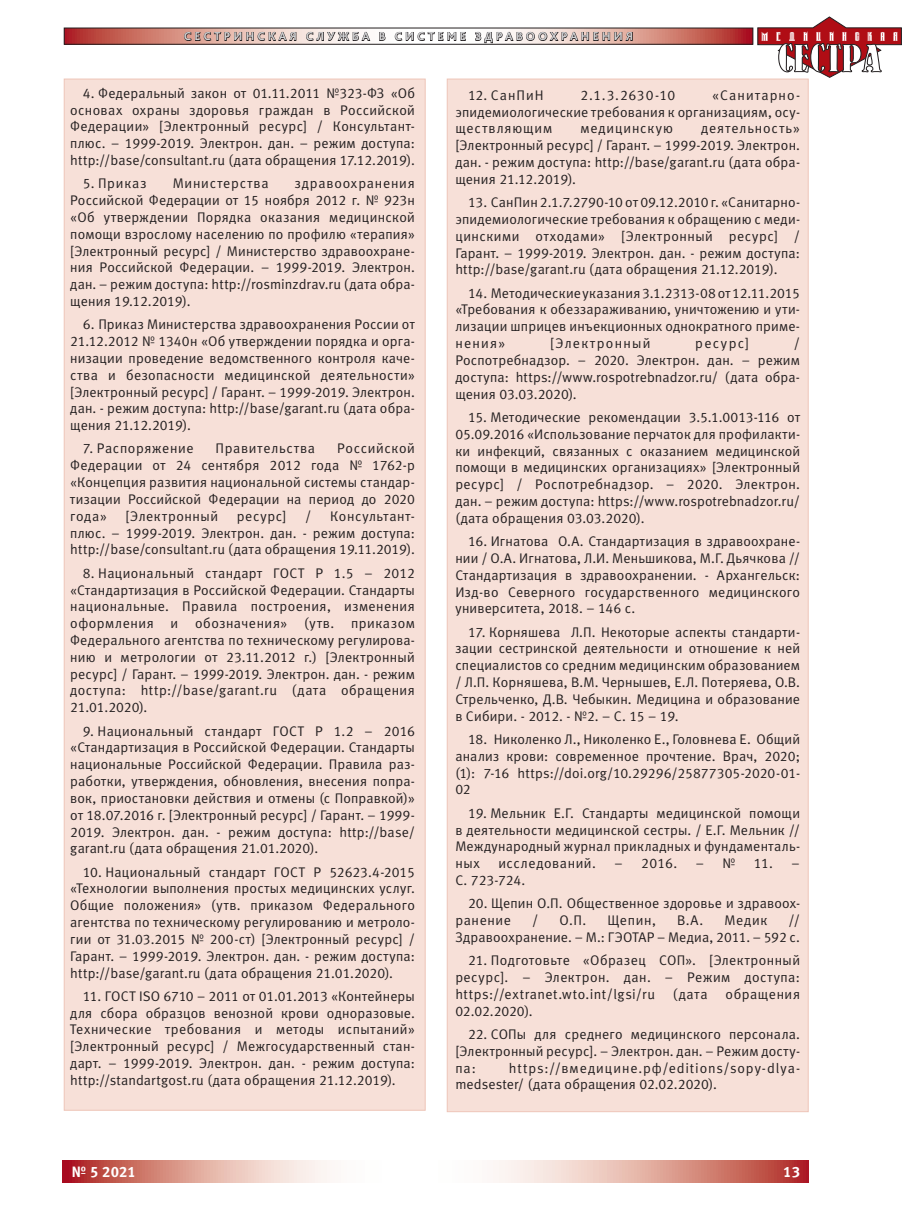
<style>
.page{position:relative;width:915px;height:1212px;background:#fff}
.page>*{position:absolute;margin:0;border:0;box-sizing:border-box;transform-origin:0 0}
.t1{font:700 15px "Meta C";color:#fff}
.t2{font:13.95px/16.8px "Meta C";letter-spacing:.015em;color:#231f20;text-align:justify}
.t3{font:13.95px/16.8px "Meta C";letter-spacing:.055em;color:#231f20}
.t4{font:13.95px "Meta C";letter-spacing:.04em;color:#231f20}
.t5{font:13.95px "Meta C";letter-spacing:.05em;color:#231f20}
.t6{font:13.95px "Meta C";letter-spacing:.045em;color:#231f20}
.t7{font:13.95px "Meta C";letter-spacing:.095em;color:#231f20}
.t8{font:13.95px "Meta C";letter-spacing:.06em;color:#231f20}
.t9{font:13.95px "Meta C";letter-spacing:.07em;color:#231f20}
.t10{font:700 12px "Bliss Pro";letter-spacing:.265em;color:#d1d2d4}
</style>
<div class="page">
<div style="left:64px;top:79px;width:361px;height:1031px;background:#f7e0d8;border:1px solid #eec5b8"></div>
<div style="left:446px;top:79px;width:362px;height:1033px;background:#f7e0d8;border:1px solid #eec5b8"></div>
<svg style="left:66px;top:30px;width:685px;height:13px"></svg>
<div style="left:64px;top:28px;width:689px;height:17px;border:1px solid #231f20"></div>
<svg style="left:757px;top:17px;width:144px;height:61px"></svg>
<svg style="left:63px;top:1161px;width:745px;height:21px"></svg>
<svg style="left:184px;top:32px;width:112px;height:9px"></svg>
<svg style="left:306px;top:31px;width:64px;height:10px"></svg>
<svg style="left:379px;top:32px;width:6px;height:9px"></svg>
<svg style="left:394px;top:31px;width:72px;height:10px"></svg>
<svg style="left:474px;top:32px;width:158px;height:11px"></svg>
<p class="t10" style="left:184px;top:29px;width:450px">СЕСТРИНСКАЯ СЛУЖБА В СИСТЕМЕ ЗДРАВООХРАНЕНИЯ</p>
<p class="t2" style="left:70px;top:84px;width:346px;text-indent:13px">4. Федеральный закон от 01.11.2011 №323-ФЗ «Об основах охраны здоровья граждан в Российской Федерации» [Электронный ресурс] / Консультант&shy;плюс. – 1999-2019. Электрон. дан. – режим доступа: http://base/consultant.ru (дата обращения 17.12.2019).</p>
<p class="t2" style="left:83px;top:175px;width:65px">5. Приказ</p>
<p class="t3" style="left:173px;top:175px;width:97px">Министерства</p>
<p class="t2" style="left:70px;top:175px;width:346px;text-indent:224px">здравоохранения Российской Федерации от 15 ноября 2012 г. № 923н «Об утверждении Порядка оказания медицинской помощи взрослому населению по профилю «терапия» [Электронный ресурс] / Министерство здравоохране&shy;ния Российской Федерации. – 1999-2019. Электрон. дан. – режим доступа: http://rosminzdrav.ru (дата обра&shy;щения 19.12.2019).</p>
<p class="t2" style="left:70px;top:316px;width:346px;text-indent:13px">6. Приказ Министерства здравоохранения России от 21.12.2012 № 1340н «Об утверждении порядка и орга&shy;низации проведение ведомственного контроля каче&shy;ства и безопасности медицинской деятельности» [Электронный ресурс] / Гарант. – 1999-2019. Электрон. дан. - режим доступа: http://base/garant.ru (дата обра&shy;щения 21.12.2019).</p>
<p class="t5" style="left:83px;top:441px;width:112px">7. Распоряжение</p>
<p class="t3" style="left:215px;top:440px;width:101px">Правительства</p>
<p class="t2" style="left:70px;top:440px;width:346px;text-indent:267px">Российской Федерации от 24 сентября 2012 года № 1762-р «Концепция развития национальной системы стандар&shy;тизации Российской Федерации на период до 2020 года»</p>
<p class="t6" style="left:126px;top:508px;width:94px">[Электронный</p>
<p class="t2" style="left:237px;top:507px;width:51px">ресурс]</p>
<p class="t2" style="left:305px;top:507px;width:8px">/</p>
<p class="t2" style="left:70px;top:507px;width:346px;text-indent:260px">Консультант&shy;плюс. – 1999-2019. Электрон. дан. - режим доступа: http://base/consultant.ru (дата обращения 19.11.2019).</p>
<p class="t2" style="left:70px;top:564px;width:346px;text-indent:13px">8. Национальный стандарт ГОСТ Р 1.5 – 2012 «Стандартизация в Российской Федерации. Стандарты национальные. Правила построения, изменения оформления и обозначения» (утв. приказом Федерального агентства по техническому регулирова&shy;нию и метрологии от 23.11.2012 г.) [Электронный ресурс] / Гарант. – 1999-2019. Электрон. дан. - режим доступа: http://base/garant.ru (дата обращения 21.01.2020).</p>
<p class="t2" style="left:70px;top:722px;width:346px;text-indent:13px">9. Национальный стандарт ГОСТ Р 1.2 – 2016 «Стандартизация в Российской Федерации. Стандарты национальные Российской Федерации. Правила раз&shy;работки, утверждения, обновления, внесения попра&shy;вок, приостановки действия и отмены (с Поправкой)» от 18.07.2016 г. [Электронный ресурс] / Гарант. – 1999- 2019. Электрон. дан. - режим доступа: http://base/ garant.ru (дата обращения 21.01.2020).</p>
<p class="t2" style="left:70px;top:863px;width:346px;text-indent:13px">10. Национальный стандарт ГОСТ Р 52623.4-2015 «Технологии выполнения простых медицинских услуг.<br>Общие положения» (утв. приказом Федерального агентства по техническому регулированию и метроло&shy;гии от 31.03.2015 № 200-ст) [Электронный ресурс] / Гарант. – 1999-2019. Электрон. дан. - режим доступа: http://base/garant.ru (дата обращения 21.01.2020).</p>
<p class="t2" style="left:70px;top:987px;width:346px;text-indent:13px">11. ГОСТ ISO 6710 – 2011 от 01.01.2013 «Контейнеры для сбора образцов венозной крови одноразовые.<br>Технические требования и методы испытаний» [Электронный ресурс] / Межгосударственный стан&shy;дарт. – 1999-2019. Электрон. дан. - режим доступа: http://standartgost.ru (дата обращения 21.12.2019).</p>
<p class="t2" style="left:455px;top:87px;width:346px;text-indent:257px">«Санитарно&shy;эпидемиологические требования к организациям, осу&shy;ществляющим</p>
<p class="t9" style="left:468px;top:87px;width:77px">12. СанПиН</p>
<p class="t2" style="left:580px;top:87px;width:96px">2.1.3.2630-10</p>
<p class="t8" style="left:580px;top:121px;width:94px">медицинскую</p>
<p class="t2" style="left:455px;top:120px;width:346px;text-indent:246px">деятельность» [Электронный ресурс] / Гарант. – 1999-2019. Электрон. дан. - режим доступа: http://base/garant.ru (дата обра&shy;щения 21.12.2019).</p>
<p class="t2" style="left:455px;top:194px;width:346px;text-indent:13px">13. СанПин 2.1.7.2790-10 от 09.12.2010 г. «Санитарно&shy;эпидемиологические требования к обращению с меди&shy;цинскими отходами» [Электронный ресурс] / Гарант. – 1999-2019. Электрон. дан. - режим доступа: http://base/garant.ru (дата обращения 21.12.2019).</p>
<p class="t2" style="left:455px;top:284px;width:346px;text-indent:13px">14. Методические указания 3.1.2313-08 от 12.11.2015 «Требования к обеззараживанию, уничтожению и ути&shy;лизации шприцев инъекционных однократного приме&shy;нения»</p>
<p class="t2" style="left:455px;top:335px;width:346px;text-indent:338px">/ Роспотребнадзор. – 2020. Электрон. дан. – режим доступа: https://www.rospotrebnadzor.ru/ (дата обра&shy;щения 03.03.2020).</p>
<p class="t2" style="left:455px;top:409px;width:346px;text-indent:13px">15. Методические рекомендации 3.5.1.0013-116 от 05.09.2016 «Использование перчаток для профилакти&shy;ки инфекций, связанных с оказанием медицинской помощи в медицинских организациях» [Электронный ресурс] / Роспотребнадзор. – 2020. Электрон. дан. – режим доступа: https://www.rospotrebnadzor.ru/ (дата обращения 03.03.2020).</p>
<p class="t2" style="left:455px;top:533px;width:346px;text-indent:13px">16. Игнатова О.А. Стандартизация в здравоохране&shy;нии / О.А. Игнатова, Л.И. Меньшикова, М.Г. Дьячкова // Стандартизация в здравоохранении. - Архангельск:<br>Изд-во Северного государственного медицинского университета, 2018. – 146 с.</p>
<p class="t2" style="left:455px;top:623px;width:346px;text-indent:13px">17. Корняшева Л.П. Некоторые аспекты стандарти&shy;зации сестринской деятельности и отношение к ней специалистов со средним медицинским образованием / Л.П. Корняшева, В.М. Чернышев, Е.Л. Потеряева, О.В.<br>Стрельченко, Д.В. Чебыкин. Медицина и образование в Сибири. - 2012. - №2. – C. 15 – 19.</p>
<p class="t2" style="left:455px;top:731px;width:346px;text-indent:13px">18. Николенко Л., Николенко Е., Головнева Е. Общий анализ крови: современное прочтение. Врач, 2020; (1): 7-16 https://doi.org/10.29296/25877305-2020-01- 02</p>
<p class="t2" style="left:455px;top:804px;width:346px;text-indent:13px">19. Мельник Е.Г. Стандарты медицинской помощи в деятельности медицинской сестры. / Е.Г. Мельник // Международный журнал прикладных и фундаменталь&shy;ных</p>
<p class="t7" style="left:550px;top:335px;width:102px">[Электронный</p>
<p class="t2" style="left:695px;top:335px;width:55px">ресурс]</p>
<p class="t4" style="left:498px;top:855px;width:99px">исследований.</p>
<p class="t2" style="left:614px;top:855px;width:64px">– 2016.</p>
<p class="t2" style="left:695px;top:855px;width:41px">– №</p>
<p class="t2" style="left:753px;top:855px;width:47px">11. –</p>
<p class="t2" style="left:455px;top:872px;width:71px">С. 723-724.</p>
<p class="t2" style="left:455px;top:895px;width:346px;text-indent:13px">20. Щепин О.П. Общественное здоровье и здравоох&shy;ранение</p>
<p class="t2" style="left:455px;top:912px;width:346px;text-align:right">//<br>Здравоохранение. – М.: ГЭОТАР – Медиа, 2011. – 592 с.</p>
<p class="t2" style="left:455px;top:952px;width:346px;text-indent:13px">21. Подготовьте «Образец СОП». [Электронный ресурс]. – Электрон. дан. – Режим доступа: https://extranet.wto.int/lgsi/ru</p>
<p class="t2" style="left:532px;top:912px;width:8px">/</p>
<p class="t2" style="left:559px;top:912px;width:28px">О.П.</p>
<p class="t2" style="left:607px;top:912px;width:50px">Щепин,</p>
<p class="t2" style="left:677px;top:912px;width:28px">В.А.</p>
<p class="t2" style="left:724px;top:912px;width:44px">Медик</p>
<p class="t2" style="left:672px;top:985px;width:36px">(дата</p>
<p class="t4" style="left:725px;top:986px;width:76px">обращения</p>
<p class="t2" style="left:455px;top:1002px;width:79px">02.02.2020).</p>
<p class="t2" style="left:455px;top:1025px;width:346px;text-indent:13px">22. СОПы для среднего медицинского персонала. [Электронный ресурс]. – Электрон. дан. – Режим досту&shy;па:</p>
<p class="t3" style="left:455px;top:1059px;width:346px;text-indent:53px">https://вмедицине.рф/editions/sopy-dlya&shy;medsester/ (дата обращения 02.02.2020).</p>
<p class="t1" style="left:72px;top:1163px;width:66px">№ 5 2021</p>
<p class="t1" style="left:783px;top:1163px;width:18px">13</p>
</div>
